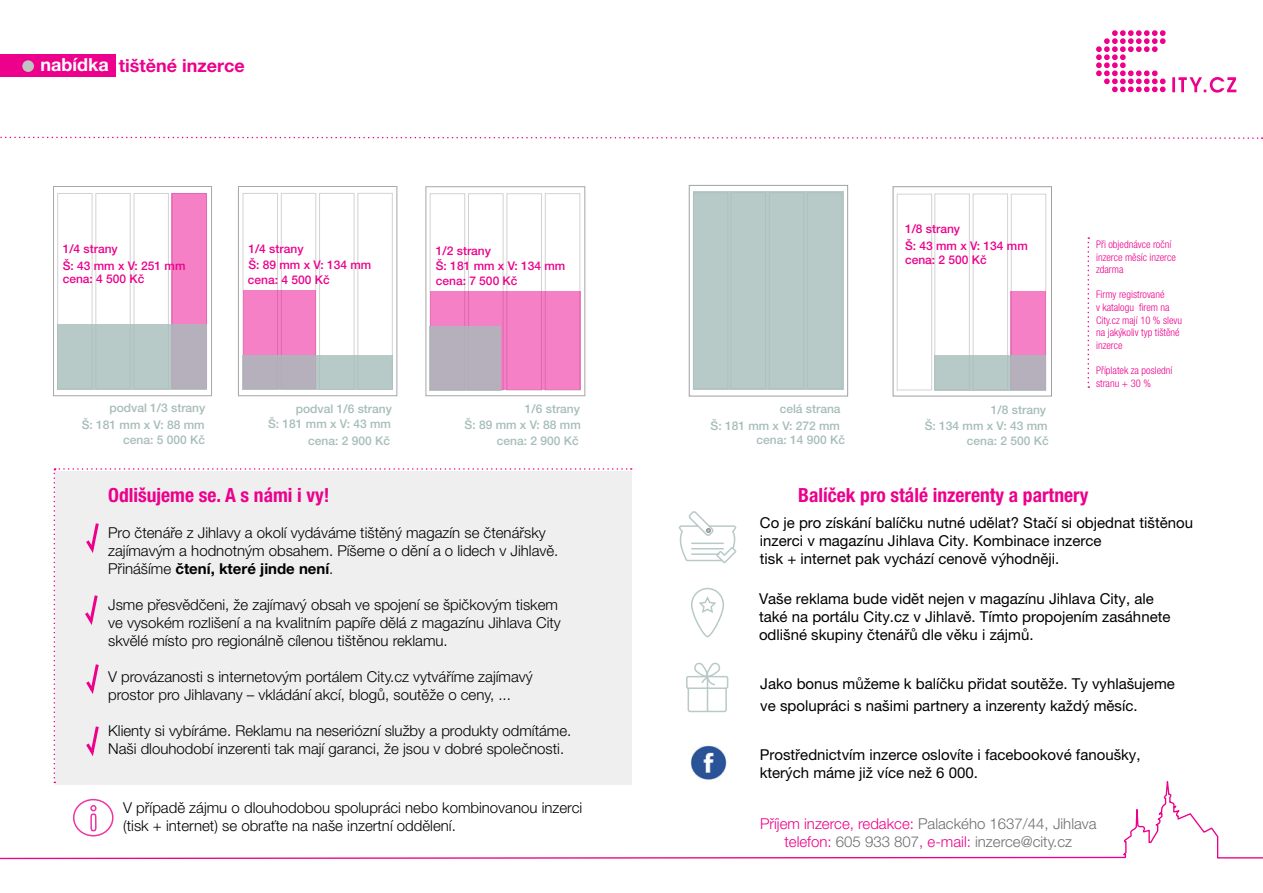
<style>
.page{position:relative;width:1263px;height:893px;background:#fff}
.page>*{position:absolute;margin:0;border:0;box-sizing:border-box;transform-origin:0 0}
.t1{font:700 condensed 19.5px "Helvetica Neue LT Pro";color:#ec008c}
.t2{font:700 18px "Helvetica Neue LT Pro";color:#ec008c}
.t3{font:300 15px/18px "Helvetica Neue LT Pro";color:#000}
.t4{font:15px/18px "Helvetica Neue LT Pro";color:#000}
.t5{font:300 15px/18px "Helvetica Neue LT Pro";color:#6d6e71;text-align:center}
.t6{font:500 12px "Helvetica Neue LT Pro";color:#a6bdba}
.t7{font:500 12px/15.3px "Helvetica Neue LT Pro";color:#ec008c}
.t8{font:300 condensed 10.5px/12.6px "Helvetica Neue LT Pro";color:#ec008c}
.s1{color:#fff}
.s2{font-weight:700}
.s3{color:#ec008c}
</style>
<div class="page">
<svg style="left:1087px;top:237px;width:2px;height:151px"></svg>
<div style="left:973px;top:194px;width:35px;height:196px;background:#fff;border:1px solid #a8a6a6"></div>
<div style="left:1011px;top:194px;width:35px;height:196px;background:#fff;border:1px solid #a8a6a6"></div>
<div style="left:934px;top:194px;width:36px;height:196px;background:#fff;border:1px solid #a8a6a6"></div>
<div style="left:693px;top:192px;width:35px;height:197px;background:#b0c2c0"></div>
<div style="left:897px;top:194px;width:35px;height:196px;background:#fff;border:1px solid #a8a6a6"></div>
<div style="left:238px;top:186px;width:159px;height:210px;background:#fff;border:1px solid #a8a6a6"></div>
<div style="left:689px;top:185px;width:159px;height:211px;border:1px solid #9fa1a4"></div>
<div style="left:893px;top:186px;width:159px;height:210px;border:1px solid #9fa1a4"></div>
<div style="left:694px;top:192px;width:150px;height:198px;background:#b7cac7"></div>
<svg style="left:53px;top:186px;width:159px;height:210px"></svg>
<svg style="left:425px;top:186px;width:160px;height:210px"></svg>
<div style="left:545px;top:193px;width:35px;height:197px;background:#fff;border:1px solid #a8a6a6"></div>
<div style="left:357px;top:193px;width:36px;height:197px;background:#fff;border:1px solid #a8a6a6"></div>
<div style="left:506px;top:193px;width:36px;height:198px;background:#fff;border:1px solid #a8a6a6"></div>
<div style="left:319px;top:193px;width:35px;height:197px;background:#fff;border:1px solid #a8a6a6"></div>
<div style="left:134px;top:193px;width:35px;height:196px;background:#fff;border:1px solid #a8a6a6"></div>
<div style="left:468px;top:193px;width:35px;height:198px;background:#fff;border:1px solid #a8a6a6"></div>
<div style="left:281px;top:193px;width:35px;height:197px;background:#fff;border:1px solid #a8a6a6"></div>
<div style="left:95px;top:193px;width:36px;height:196px;background:#fff;border:1px solid #a8a6a6"></div>
<div style="left:430px;top:193px;width:35px;height:198px;background:#fff;border:1px solid #a8a6a6"></div>
<div style="left:243px;top:193px;width:35px;height:197px;background:#fff;border:1px solid #a8a6a6"></div>
<div style="left:57px;top:193px;width:35px;height:196px;background:#fff;border:1px solid #a8a6a6"></div>
<div style="left:430px;top:292px;width:150px;height:98px;background:#f580c5"></div>
<div style="left:430px;top:326px;width:71px;height:65px;background:#b5b0bc"></div>
<div style="left:243px;top:290px;width:73px;height:98px;background:#f580c5"></div>
<div style="left:172px;top:194px;width:35px;height:195px;background:#f580c5"></div>
<div style="left:0;top:54px;width:116px;height:22px;background:#ec008c"></div>
<div style="left:242px;top:356px;width:151px;height:34px;background:linear-gradient(to right,#b5aab9,#b7d1ca)"></div>
<div style="left:57px;top:324px;width:150px;height:65px;background:linear-gradient(to right,#b7d2ca,#b5b5be)"></div>
<svg style="left:1096px;top:30px;width:69px;height:62px"></svg>
<svg style="left:1172px;top:77px;width:64px;height:16px"></svg>
<div style="left:22px;top:60px;width:12px;height:12px;background:#c0c2c4;border-radius:50%"></div>
<svg style="left:0;top:136px;width:1263px;height:3px"></svg>
<div style="left:54px;top:468px;width:578px;height:296px;background:#efeff0"></div>
<div style="left:1011px;top:291px;width:35px;height:98px;background:#f580c5"></div>
<div style="left:934px;top:355px;width:112px;height:35px;background:linear-gradient(to right,#b8d3cb,#b5b1bc)"></div>
<img style="left:690px;top:745px;width:37px;height:19px">
<svg style="left:678px;top:511px;width:59px;height:53px"></svg>
<svg style="left:691px;top:587px;width:33px;height:51px"></svg>
<svg style="left:686px;top:662px;width:43px;height:51px"></svg>
<svg style="left:0;top:764px;width:1263px;height:96px"></svg>
<div style="left:73px;top:799px;width:41px;height:37px;border:2px solid #ec008c;border-radius:50%"></div>
<svg style="left:90px;top:804px;width:7px;height:28px"></svg>
<p class="t2" style="left:41px;top:54px;width:206px"><span class="s1">nabídka</span> tištěné inzerce</p>
<p class="t7" style="left:905px;top:221px;width:57px">1/8 strany</p>
<p class="t7" style="left:63px;top:240px;width:124px;line-height:17px">1/4 strany<br>Š: 43 mm x V: 251 mm</p>
<p class="t7" style="left:63px;top:271px;width:83px">cena: 4 500 Kč</p>
<p class="t7" style="left:248px;top:241px;width:57px">1/4 strany</p>
<p class="t7" style="left:248px;top:258px;width:125px;line-height:14.2px">Š: 89 mm x V: 134 mm cena: 4 500 Kč</p>
<p class="t7" style="left:436px;top:243px;width:57px">1/2 strany</p>
<p class="t7" style="left:436px;top:258px;width:131px">Š: 181 mm x V: 134 mm cena: 7 500 Kč</p>
<p class="t7" style="left:905px;top:238px;width:124px">Š: 43 mm x V: 134 mm</p>
<p class="t7" style="left:905px;top:252px;width:83px">cena: 2 500 Kč</p>
<p class="t8" style="left:1096px;top:238px;width:81px">Při objednávce roční inzerce měsíc inzerce zdarma</p>
<p class="t8" style="left:1096px;top:288px;width:88px">Firmy registrované<br>v katalogu firem na<br>City.cz mají 10 % slevu na jakýkoliv typ tištěné inzerce</p>
<p class="t8" style="left:1096px;top:364px;width:78px">Příplatek za poslední stranu + 30 %</p>
<p class="t6" style="left:109px;top:400px;width:98px">podval 1/3 strany</p>
<p class="t6" style="left:525px;top:401px;width:57px">1/6 strany</p>
<p class="t6" style="left:82px;top:418px;width:124px">Š: 181 mm x V: 88 mm</p>
<p class="t6" style="left:465px;top:417px;width:118px">Š: 89 mm x V: 88 mm</p>
<p class="t6" style="left:123px;top:433px;width:83px">cena: 5 000 Kč</p>
<p class="t6" style="left:497px;top:433px;width:83px">cena: 2 900 Kč</p>
<p class="t6" style="left:296px;top:401px;width:98px">podval 1/6 strany</p>
<p class="t6" style="left:780px;top:402px;width:62px">celá strana</p>
<p class="t6" style="left:268px;top:417px;width:124px">Š: 181 mm x V: 43 mm</p>
<p class="t6" style="left:711px;top:418px;width:131px">Š: 181 mm x V: 272 mm</p>
<p class="t6" style="left:308px;top:433px;width:83px">cena: 2 900 Kč</p>
<p class="t6" style="left:756px;top:433px;width:90px">cena: 14 900 Kč</p>
<p class="t6" style="left:991px;top:402px;width:57px">1/8 strany</p>
<p class="t6" style="left:925px;top:419px;width:124px">Š: 134 mm x V: 43 mm</p>
<p class="t6" style="left:967px;top:433px;width:83px">cena: 2 500 Kč</p>
<h1 class="t1" style="left:108px;top:483px;width:223px">Odlišujeme se. A s námi i vy!</h1>
<p class="t3" style="left:108px;top:523px;width:452px">Pro čtenáře z Jihlavy a okolí vydáváme tištěný magazín se čtenářsky zajímavým a hodnotným obsahem. Píšeme o dění a o lidech v Jihlavě.<br>Přinášíme <span class="s2">čtení, které jinde není</span>.</p>
<p class="t3" style="left:108px;top:595px;width:454px">Jsme přesvědčeni, že zajímavý obsah ve spojení se špičkovým tiskem ve vysokém rozlišení a na kvalitním papíře dělá z magazínu Jihlava City skvělé místo pro regionálně cílenou tištěnou reklamu.</p>
<p class="t3" style="left:108px;top:667px;width:426px">V provázanosti s internetovým portálem City.cz vytváříme zajímavý prostor pro Jihlavany – vkládání akcí, blogů, soutěže o ceny, ...</p>
<p class="t3" style="left:108px;top:721px;width:465px">Klienty si vybíráme. Reklamu na neseriózní služby a produkty odmítáme.<br>Naši dlouhodobí inzerenti tak mají garanci, že jsou v dobré společnosti.</p>
<p class="t3" style="left:123px;top:799px;width:461px">V případě zájmu o dlouhodobou spolupráci nebo kombinovanou inzerci (tisk + internet) se obraťte na naše inzertní oddělení.</p>
<h1 class="t1" style="left:798px;top:484px;width:292px">Balíček pro stálé inzerenty a partnery</h1>
<p class="t4" style="left:760px;top:514px;width:435px">Co je pro získání balíčku nutné udělat? Stačí si objednat tištěnou inzerci v magazínu Jihlava City. Kombinace inzerce<br>tisk + internet pak vychází cenově výhodněji.</p>
<p class="t4" style="left:759px;top:589px;width:413px">Vaše reklama bude vidět nejen v magazínu Jihlava City, ale také na portálu City.cz v Jihlavě. Tímto propojením zasáhnete odlišné skupiny čtenářů dle věku i zájmů.</p>
<p class="t4" style="left:760px;top:673px;width:416px;line-height:21.6px">Jako bonus můžeme k balíčku přidat soutěže. Ty vyhlašujeme ve spolupráci s našimi partnery a inzerenty každý měsíc.</p>
<p class="t4" style="left:760px;top:745px;width:382px">Prostřednictvím inzerce oslovíte i facebookové fanoušky, kterých máme již více než 6 000.</p>
<p class="t5" style="left:760px;top:815px;width:338px"><span class="s3">Příjem inzerce, redakce:</span> Palackého 1637/44, Jihlava <span class="s3">telefon:</span> 605 933 807<span class="s3">, e-mail:</span> inzerce@city.cz</p>
</div>
